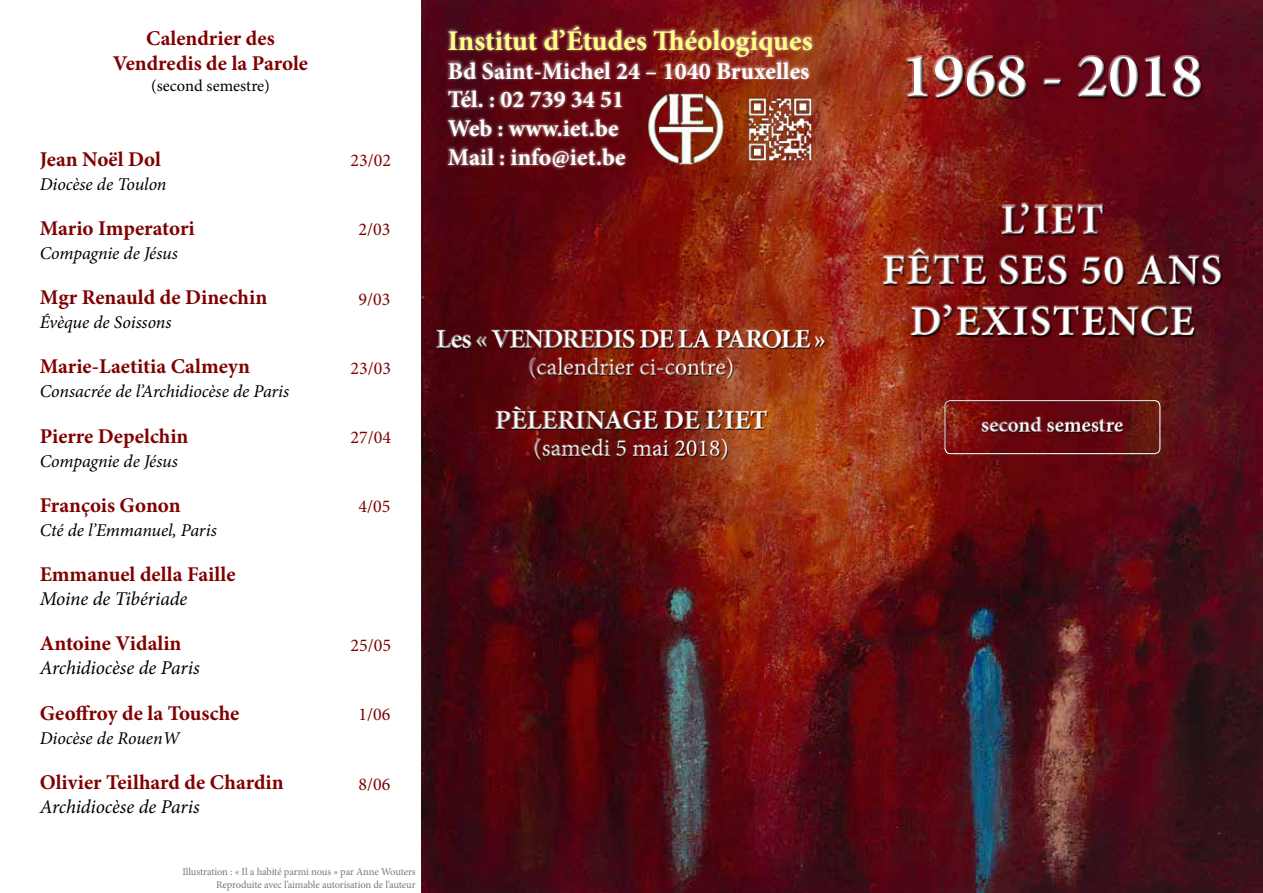
<style>
.page{position:relative;width:1263px;height:893px;background:#fff}
.page>*{position:absolute;margin:0;border:0;box-sizing:border-box;transform-origin:0 0}
.t1{font:700 63px "Minion Pro";color:#fff}
.t2{font:700 42px/50.4px "Minion Pro";letter-spacing:.04em;color:#fff;text-align:center}
.t3{font:700 28.5px "Minion Pro";color:#ffff80}
.t4{font:700 27px "Minion Pro";letter-spacing:-.04em;color:#fff}
.t5{font:700 27px "Minion Pro";color:#fff}
.t6{font:700 24px/28.8px "Minion Pro";color:#fff}
.t7{font:24px "Minion Pro";color:#fff}
.t8{font:700 21px/25.2px "Minion Pro";color:#800000;text-align:center}
.t9{font:700 21px "Minion Pro";color:#fff}
.t10{font:italic 19.5px "Minion Pro";letter-spacing:-.005em;color:#000}
.t11{font:italic 18px "Minion Pro";letter-spacing:-.005em;color:#000}
.t12{font:18px "Minion Pro";color:#800000}
.t13{font:16.5px "Minion Pro";color:#000}
.t14{font:10.5px/12.6px "Minion Pro";letter-spacing:-.015em;color:#797a7d;text-align:right}
</style>
<div class="page">
<img style="left:421px;top:0;width:842px;height:893px">
<div style="left:906px;top:55px;width:297px;height:43px;background:#fff;opacity:.75"></div>
<div style="left:906px;top:56px;width:297px;height:44px;background:#000;opacity:.75"></div>
<div style="left:445px;top:23px;width:370px;height:148px;background:#fff;opacity:.75"></div>
<div style="left:882px;top:205px;width:341px;height:133px;background:#000;opacity:.75"></div>
<div style="left:437px;top:330px;width:389px;height:131px;background:#000;opacity:.75"></div>
<img style="left:742px;top:92px;width:75px;height:75px">
<img style="left:646px;top:93px;width:80px;height:73px">
<div style="left:943px;top:399px;width:219px;height:55px;background:#d3d3d3"></div>
<div style="left:943px;top:401px;width:219px;height:56px;background:#000;opacity:.75"></div>
<p class="t8" style="left:113px;top:25px;width:197px">Calendrier des<br>Vendredis de la Parole</p>
<p class="t13" style="left:151px;top:74px;width:120px">(second semestre)</p>
<p class="t8" style="left:40px;top:146px;width:123px">Jean Noël Dol</p>
<p class="t11" style="left:40px;top:172px;width:128px">Diocèse de Toulon</p>
<p class="t8" style="left:40px;top:215px;width:156px">Mario Imperatori</p>
<p class="t11" style="left:40px;top:241px;width:140px">Compagnie de Jésus</p>
<p class="t8" style="left:40px;top:284px;width:229px">Mgr Renauld de Dinechin</p>
<p class="t11" style="left:40px;top:310px;width:133px">Évèque de Soissons</p>
<p class="t8" style="left:40px;top:354px;width:212px">Marie-Laetitia Calmeyn</p>
<p class="t11" style="left:40px;top:379px;width:251px">Consacrée de l’Archidiocèse de Paris</p>
<p class="t8" style="left:40px;top:423px;width:150px">Pierre Depelchin</p>
<p class="t11" style="left:40px;top:449px;width:140px">Compagnie de Jésus</p>
<p class="t8" style="left:40px;top:492px;width:142px">François Gonon</p>
<p class="t11" style="left:40px;top:518px;width:179px">Cté de l’Emmanuel, Paris</p>
<p class="t8" style="left:40px;top:562px;width:197px">Emmanuel della Faille</p>
<p class="t10" style="left:40px;top:586px;width:149px">Moine de Tibériade</p>
<p class="t8" style="left:40px;top:631px;width:143px">Antoine Vidalin</p>
<p class="t10" style="left:40px;top:655px;width:162px">Archidiocèse de Paris</p>
<p class="t8" style="left:40px;top:700px;width:201px">Geoffroy de la Tousche</p>
<p class="t11" style="left:40px;top:726px;width:142px">Diocèse de RouenW</p>
<p class="t8" style="left:40px;top:769px;width:245px">Olivier Teilhard de Chardin</p>
<p class="t10" style="left:40px;top:793px;width:162px">Archidiocèse de Paris</p>
<p class="t12" style="left:350px;top:148px;width:42px">23/02</p>
<p class="t12" style="left:359px;top:218px;width:33px">2/03</p>
<p class="t12" style="left:359px;top:287px;width:33px">9/03</p>
<p class="t12" style="left:350px;top:356px;width:42px">23/03</p>
<p class="t12" style="left:350px;top:425px;width:42px">27/04</p>
<p class="t12" style="left:359px;top:495px;width:33px">4/05</p>
<p class="t12" style="left:350px;top:633px;width:42px">25/05</p>
<p class="t12" style="left:359px;top:702px;width:33px">1/06</p>
<p class="t12" style="left:359px;top:772px;width:33px">8/06</p>
<h3 class="t3" style="left:448px;top:21px;width:366px">Institut d’Études Théologiques</h3>
<p class="t6" style="left:448px;top:56px;width:363px">Bd Saint-Michel 24 – 1040 Bruxelles<br>Tél. : 02 739 34 51<br>Web : www.iet.be<br>Mail : info@iet.be</p>
<p class="t4" style="left:437px;top:321px;width:391px">Les « VENDREDIS DE LA PAROLE »</p>
<p class="t7" style="left:529px;top:352px;width:207px">(calendrier ci-contre)</p>
<p class="t5" style="left:495px;top:402px;width:274px">PÈLERINAGE DE L’IET</p>
<p class="t7" style="left:534px;top:433px;width:197px">(samedi 5 mai 2018)</p>
<p class="t14" style="left:182px;top:865px;width:235px">Illustration : « Il a habité parmi nous » par Anne Wouters<br>Reproduite avec l’aimable autorisation de l’auteur</p>
<h1 class="t1" style="left:902px;top:32px;width:302px">1968 - 2018</h1>
<h2 class="t2" style="left:882px;top:195px;width:341px">L’IET<br>FÊTE SES 50 ANS<br>D’EXISTENCE</h2>
<p class="t9" style="left:981px;top:411px;width:143px">second semestre</p>
</div>
